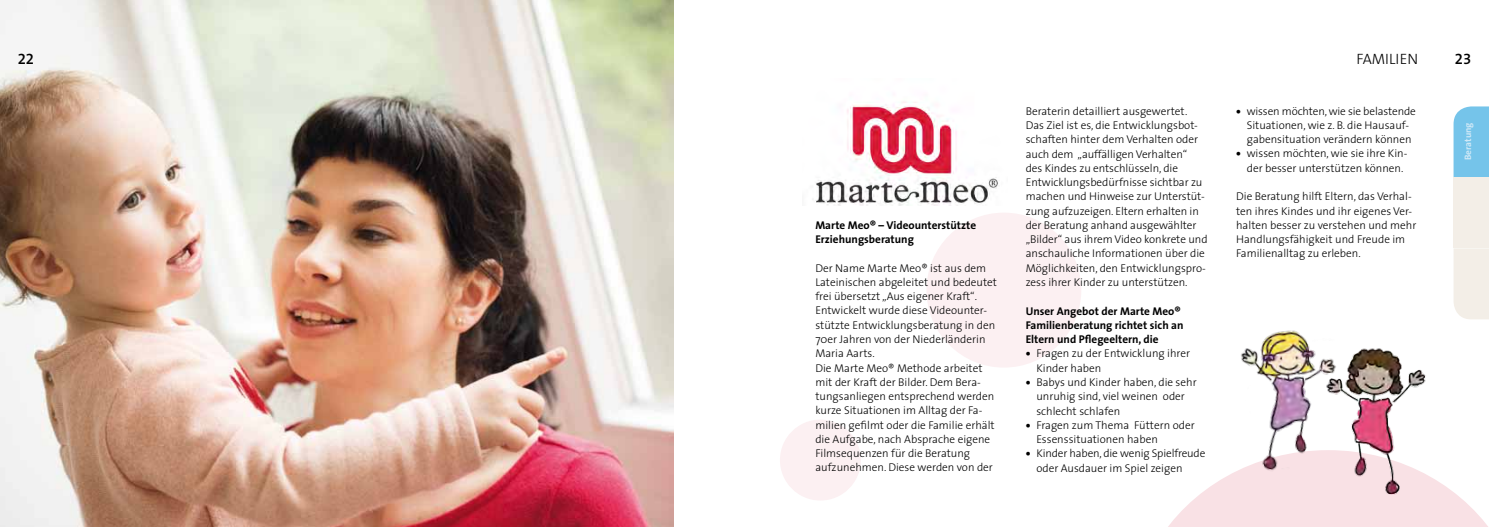
<style>
.page{position:relative;width:1489px;height:527px;background:#fff}
.page>*{position:absolute;margin:0;border:0;box-sizing:border-box;transform-origin:0 0}
.t1{font:300 15px "The Sans";color:#000}
.t2{font:15px "The Mix Semi Bold Expert";color:#000}
.t3{font:300 11.25px/14.2px "The Sans";color:#000}
.t4{font:700 11.25px/14.2px "The Sans";color:#000}
.t5{font:700 9.38px "The Sans";color:#d0e9f7}
.s1{font-weight:800}
</style>
<div class="page">
<svg style="left:1169px;top:472px;width:318px;height:54px"></svg>
<div style="left:926px;top:212px;width:155px;height:155px;background:#fcf0f2;border-radius:50%"></div>
<div style="left:1453px;top:106px;width:35px;height:71px;background:#75c4ea"></div>
<div style="left:1453px;top:248px;width:35px;height:71px;background:#f3eee7"></div>
<div style="left:1453px;top:177px;width:35px;height:71px;background:#f3eee7"></div>
<img style="left:0;top:0;width:673px;height:526px">
<img style="left:1322px;top:348px;width:104px;height:146px">
<img style="left:1235px;top:330px;width:115px;height:143px">
<div style="left:780px;top:419px;width:80px;height:81px;background:#fcf0f2;border-radius:50%"></div>
<img style="left:812px;top:101px;width:186px;height:104px">
<h1 class="t2" style="left:18px;top:46px;width:18px">22</h1>
<p class="t4" style="left:815px;top:217px;width:162px">Marte Meo® – Videounterstützte<br>Erziehungsberatung</p>
<p class="t3" style="left:815px;top:260px;width:183px">Der Name Marte Meo® ist aus dem Lateinischen abgeleitet und bedeutet frei übersetzt „Aus eigener Kraft“.<br>Entwickelt wurde diese Videounter&shy;stützte Entwicklungsberatung in den 70er Jahren von der Niederländerin Maria Aarts.<br>Die Marte Meo® Methode arbeitet mit der Kraft der Bilder. Dem Bera&shy;tungsanliegen entsprechend werden kurze Situationen im Alltag der Fa&shy;milien gefilmt oder die Familie erhält die Aufgabe, nach Absprache eigene Filmsequenzen für die Beratung aufzunehmen. Diese werden von der</p>
<p class="t3" style="left:1025px;top:103px;width:183px">Beraterin detailliert ausgewertet.<br>Das Ziel ist es, die Entwicklungsbot&shy;schaften hinter dem Verhalten oder auch dem „auffälligen Verhalten“<br>des Kindes zu entschlüsseln, die Entwicklungsbedürfnisse sichtbar zu machen und Hinweise zur Unterstüt&shy;zung aufzuzeigen. Eltern erhalten in der Beratung anhand ausgewählter „Bilder“ aus ihrem Video konkrete und anschauliche Informationen über die Möglichkeiten, den Entwicklungspro&shy;zess ihrer Kinder zu unterstützen.</p>
<p class="t4" style="left:1025px;top:303px;width:159px">Unser Angebot der Marte Meo®<br>Familienberatung richtet sich an<br>Eltern und Pflegeeltern, die</p>
<p class="t3" style="left:1036px;top:346px;width:155px;text-indent:-11px"><span class="s1">•</span> Fragen zu der Entwicklung ihrer<br>Kinder haben</p>
<p class="t3" style="left:1036px;top:374px;width:162px;text-indent:-11px"><span class="s1">•</span> Babys und Kinder haben, die sehr unruhig sind, viel weinen oder schlecht schlafen</p>
<p class="t3" style="left:1036px;top:417px;width:160px;text-indent:-11px"><span class="s1">•</span> Fragen zum Thema Füttern oder<br>Essenssituationen haben</p>
<p class="t3" style="left:1036px;top:445px;width:170px;text-indent:-11px"><span class="s1">•</span> Kinder haben, die wenig Spielfreude oder Ausdauer im Spiel zeigen</p>
<h1 class="t1" style="left:1356px;top:47px;width:63px">FAMILIEN</h1>
<h1 class="t2" style="left:1454px;top:46px;width:18px">23</h1>
<p class="t3" style="left:1235px;top:103px;width:181px;text-align:center"><span class="s1">•</span> wissen möchten, wie sie belastende<br>Situationen, wie z. B. die Hausauf&shy;gabensituation verändern können</p>
<p class="t3" style="left:1235px;top:146px;width:173px;text-align:center"><span class="s1">•</span> wissen möchten, wie sie ihre Kin&shy;der besser unterstützen können.</p>
<p class="t3" style="left:1235px;top:189px;width:182px">Die Beratung hilft Eltern, das Verhal&shy;ten ihres Kindes und ihr eigenes Ver&shy;halten besser zu verstehen und mehr Handlungsfähigkeit und Freude im Familienalltag zu erleben.</p>
<p class="t5" style="left:1459px;top:160px;width:39px;rotate:-90deg">Beratung</p>
</div>
